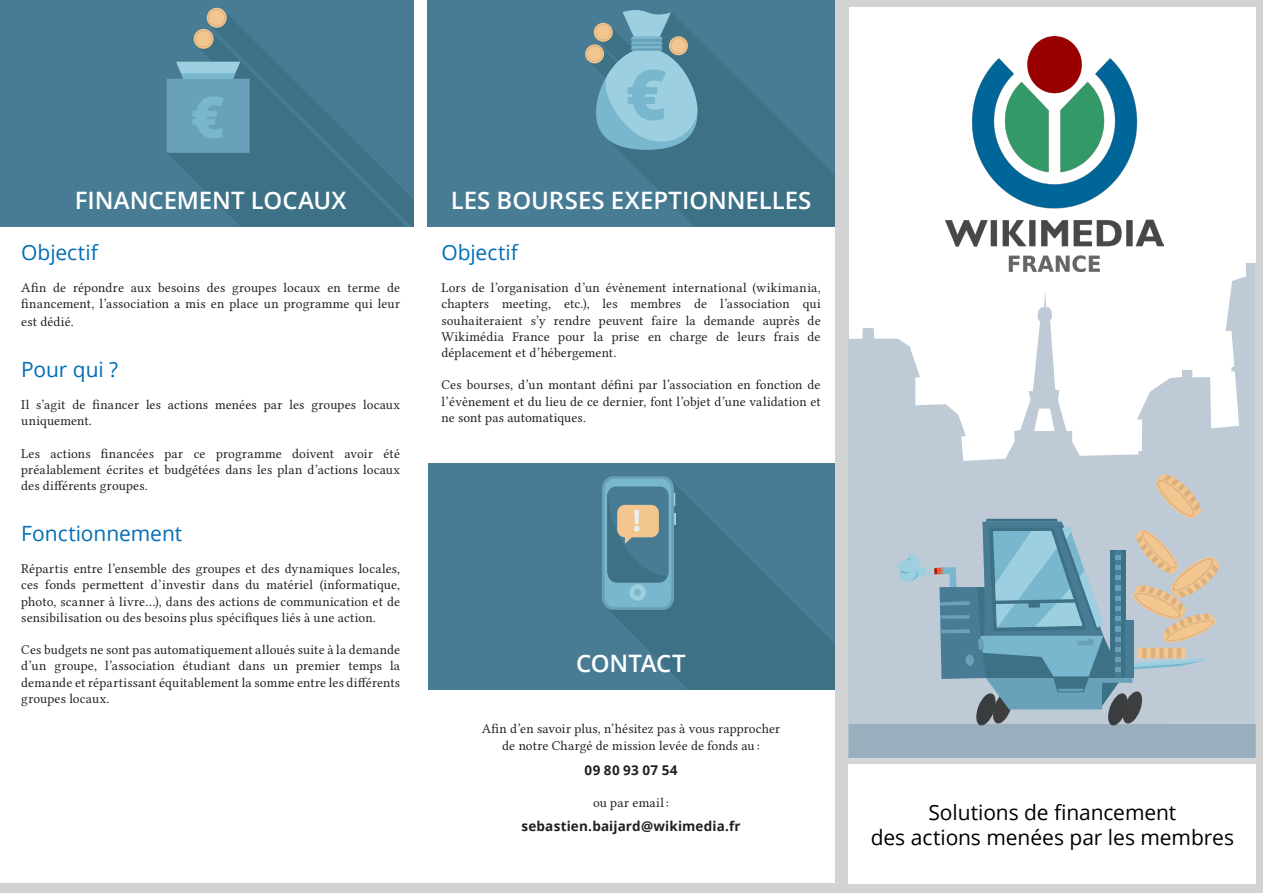
<style>
.page{position:relative;width:1263px;height:893px;background:#fff}
.page>*{position:absolute;margin:0;border:0;box-sizing:border-box;transform-origin:0 0}
.t1{font:600 24px "Open Sans";letter-spacing:-.005em;color:#fff}
.Texte_courant{font:21px "Open Sans";letter-spacing:-.005em;color:#000001}
.Texte_courant-2{font:21px "Open Sans";letter-spacing:-.005em;color:#006eb6}
.Texte_courant-3{font:13.5px/16.2px "Lin Libertine O";letter-spacing:.01em;color:#231f20;text-align:justify}
.Texte_courant-4{font:700 13.5px "Open Sans";letter-spacing:.015em;color:#231f20}
</style>
<div class="page">
<div style="left:427px;top:464px;width:421px;height:226px;background:#477c94"></div>
<svg style="left:610px;top:479px;width:226px;height:211px;fill:#3c7186"></svg>
<svg style="left:602px;top:476px;width:73px;height:134px"></svg>
<div style="left:0;top:883px;width:1263px;height:10px;background:#d1d4d3"></div>
<div style="left:0;top:0;width:421px;height:226px;background:#477c94"></div>
<svg style="left:168px;top:31px;width:41px;height:163px"></svg>
<svg style="left:209px;top:10px;width:205px;height:216px;fill:#40758b"></svg>
<svg style="left:207px;top:8px;width:20px;height:20px"></svg>
<div style="left:208px;top:9px;width:17px;height:17px;background:#dab07f;border-radius:50%"></div>
<div style="left:209px;top:10px;width:15px;height:15px;background:#f3c58f;border-radius:50%"></div>
<svg style="left:194px;top:29px;width:20px;height:20px"></svg>
<div style="left:195px;top:30px;width:17px;height:17px;background:#dab07f;border-radius:50%"></div>
<div style="left:196px;top:31px;width:15px;height:15px;background:#f3c58f;border-radius:50%"></div>
<svg style="left:167px;top:62px;width:83px;height:91px;background:#6ca5bc"></svg>
<div style="left:414px;top:0;width:14px;height:696px;background:#fff"></div>
<div style="left:428px;top:0;width:421px;height:226px;background:#477c94"></div>
<svg style="left:619px;top:12px;width:217px;height:214px;fill:#3c7186"></svg>
<svg style="left:585px;top:44px;width:19px;height:19px"></svg>
<div style="left:586px;top:46px;width:17px;height:16px;background:#e8bc88;border-radius:50%"></div>
<div style="left:587px;top:47px;width:15px;height:14px;background:#e4b885;border-radius:50%"></div>
<svg style="left:588px;top:10px;width:109px;height:140px"></svg>
<div style="left:836px;top:0;width:427px;height:893px;background:#d1d4d3"></div>
<div style="left:848px;top:764px;width:408px;height:119px;background:#fff"></div>
<div style="left:849px;top:7px;width:407px;height:751px;background:#fff"></div>
<img style="left:945px;top:37px;width:218px;height:226px">
<svg style="left:848px;top:263px;width:408px;height:209px"></svg>
<svg style="left:848px;top:472px;width:408px;height:286px;background:#a4b9c4"></svg>
<p class="t1" style="left:75px;top:184px;width:273px">FINANCEMENT LOCAUX</p>
<p class="Texte_courant-2" style="left:21px;top:238px;width:78px">Objectif</p>
<p class="Texte_courant-3" style="left:21px;top:280px;width:380px">Afin de répondre aux besoins des groupes locaux en terme de financement, l’association a mis en place un programme qui leur</p>
<p class="Texte_courant-3" style="left:21px;top:314px;width:54px">est dédié.</p>
<p class="Texte_courant-2" style="left:21px;top:355px;width:98px">Pour qui ?</p>
<p class="Texte_courant-3" style="left:21px;top:397px;width:380px">Il s’agit de financer les actions menées par les groupes locaux uniquement.</p>
<p class="Texte_courant-3" style="left:21px;top:445px;width:380px">Les actions financées par ce programme doivent avoir été préalablement écrites et budgétées dans les plan d’actions locaux des différents groupes.</p>
<p class="Texte_courant-2" style="left:21px;top:519px;width:162px">Fonctionnement</p>
<p class="Texte_courant-3" style="left:21px;top:561px;width:380px">Répartis entre l’ensemble des groupes et des dynamiques locales, ces fonds permettent d’investir dans du matériel (informatique, photo, scanner à livre...), dans des actions de communication et de sensibilisation ou des besoins plus spécifiques liés à une action.</p>
<p class="Texte_courant-3" style="left:21px;top:642px;width:380px">Ces budgets ne sont pas automatiquement alloués suite à la demande d’un groupe, l’association étudiant dans un premier temps la demande et répartissant équitablement la somme entre les différents groupes locaux.</p>
<p class="t1" style="left:451px;top:184px;width:362px">LES BOURSES EXEPTIONNELLES</p>
<p class="Texte_courant-2" style="left:441px;top:238px;width:78px">Objectif</p>
<p class="Texte_courant-3" style="left:441px;top:280px;width:381px">Lors de l’organisation d’un évènement international (wikimania, chapters meeting, etc.), les membres de l’association qui souhaiteraient s’y rendre peuvent faire la demande auprès de Wikimédia France pour la prise en charge de leurs frais de déplacement et d’hébergement.</p>
<p class="Texte_courant-3" style="left:441px;top:377px;width:381px">Ces bourses, d’un montant défini par l’association en fonction de l’évènement et du lieu de ce dernier, font l’objet d’une validation et ne sont pas automatiques.</p>
<p class="t1" style="left:576px;top:647px;width:111px">CONTACT</p>
<p class="Texte_courant-3" style="left:482px;top:721px;width:300px">Afin d’en savoir plus, n’hésitez pas à vous rapprocher</p>
<p class="Texte_courant-3" style="left:502px;top:737px;width:259px">de notre Chargé de mission levée de fonds au :</p>
<p class="Texte_courant-4" style="left:584px;top:760px;width:95px">09 80 93 07 54</p>
<p class="Texte_courant-3" style="left:593px;top:795px;width:78px">ou par email :</p>
<p class="Texte_courant-4" style="left:521px;top:816px;width:221px">sebastien.baijard@wikimedia.fr</p>
<p class="Texte_courant" style="left:928px;top:798px;width:250px">Solutions de financement</p>
<p class="Texte_courant" style="left:871px;top:823px;width:365px">des actions menées par les membres</p>
</div>
